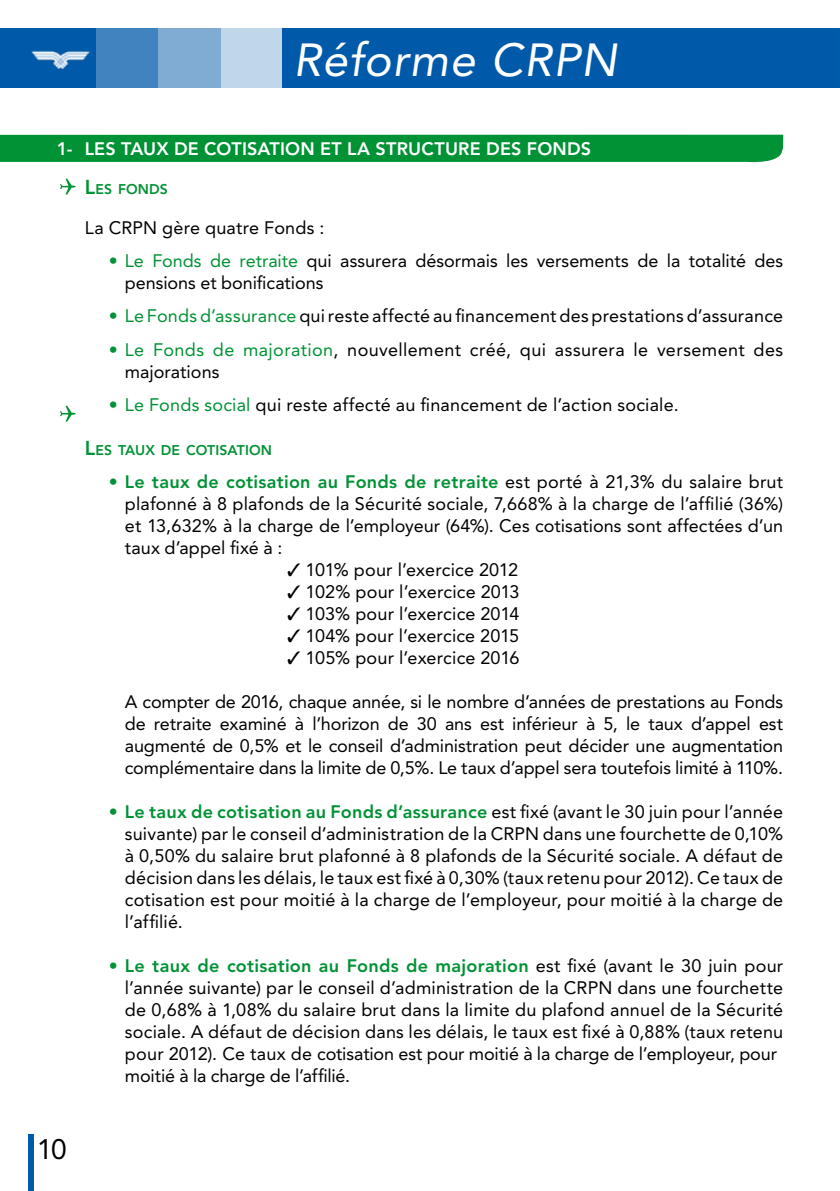
<style>
.page{position:relative;width:840px;height:1191px;background:#fff}
.page>*{position:absolute;margin:0;border:0;box-sizing:border-box;transform-origin:0 0}
.t1{font:italic 46px "Avenir";letter-spacing:.015em;color:#fff}
.t2{font:28px "Avenir";color:#000}
.t3{font:18px/22px "Avenir";letter-spacing:.01em;color:#000}
.t4{font:800 18px "Avenir";letter-spacing:.01em;color:#fff}
.t5{font:800 14px "Avenir";letter-spacing:.01em;color:#009235}
.s1{font-size:20px}
.s2{color:#009235}
.s3{font-weight:800;color:#009235}
</style>
<div class="page">
<svg style="left:0;top:135px;width:782px;height:28px;background:#0a963d"></svg>
<div style="left:28px;top:1134px;width:6px;height:57px;background:#005aa9"></div>
<div style="left:282px;top:28px;width:557px;height:60px;background:#005aa9"></div>
<div style="left:0;top:28px;width:95px;height:60px;background:#005aa9"></div>
<div style="left:95px;top:28px;width:63px;height:60px;background:#4083be"></div>
<div style="left:158px;top:28px;width:63px;height:60px;background:#80acd4"></div>
<div style="left:221px;top:28px;width:63px;height:60px;background:#c0d6e9"></div>
<img style="left:31px;top:50px;width:59px;height:20px">
<svg style="left:60px;top:179px;width:16px;height:15px"></svg>
<svg style="left:60px;top:406px;width:16px;height:16px"></svg>
<h1 class="t1" style="left:293px;top:33px;width:325px">Réforme CRPN</h1>
<p class="t4" style="left:57px;top:139px;width:535px">1- LES TAUX DE COTISATION ET LA STRUCTURE DES FONDS</p>
<p class="t5" style="left:85px;top:181px;width:85px"><span class="s1">L</span>ES FONDS</p>
<p class="t3" style="left:85px;top:216px;width:241px">La CRPN gère quatre Fonds :</p>
<p class="t3" style="left:125px;top:250px;width:659px;text-indent:-16px"><span class="s2">• Le Fonds de retraite</span> qui assurera désormais les versements de la totalité des pensions et bonifications</p>
<p class="t3" style="left:109px;top:305px;width:675px"><span class="s2">• Le Fonds d’assurance</span> qui reste affecté au financement des prestations d’assurance</p>
<p class="t3" style="left:125px;top:338px;width:659px;text-indent:-16px"><span class="s2">• Le Fonds de majoration</span>, nouvellement créé, qui assurera le versement des majorations</p>
<p class="t3" style="left:109px;top:394px;width:571px"><span class="s2">• Le Fonds social</span> qui reste affecté au financement de l’action sociale.</p>
<p class="t5" style="left:85px;top:442px;width:189px"><span class="s1">L</span>ES TAUX DE COTISATION</p>
<p class="t3" style="left:125px;top:471px;width:659px;text-align:justify;text-indent:-16px"><span class="s2">•</span> <span class="s3">Le taux de cotisation au Fonds de retraite</span> est porté à 21,3% du salaire brut plafonné à 8 plafonds de la Sécurité sociale, 7,668% à la charge de l’affilié (36%) et 13,632% à la charge de l’employeur (64%). Ces cotisations sont affectées d’un taux d’appel fixé à :</p>
<p class="t3" style="left:287px;top:559px;width:232px">✓ 101% pour l’exercice 2012</p>
<p class="t3" style="left:287px;top:581px;width:234px">✓ 102% pour l’exercice 2013</p>
<p class="t3" style="left:287px;top:603px;width:234px">✓ 103% pour l’exercice 2014</p>
<p class="t3" style="left:287px;top:625px;width:234px">✓ 104% pour l’exercice 2015</p>
<p class="t3" style="left:287px;top:647px;width:234px">✓ 105% pour l’exercice 2016</p>
<p class="t3" style="left:125px;top:691px;width:659px;text-align:justify">A compter de 2016, chaque année, si le nombre d’années de prestations au Fonds de retraite examiné à l’horizon de 30 ans est inférieur à 5, le taux d’appel est augmenté de 0,5% et le conseil d’administration peut décider une augmentation complémentaire dans la limite de 0,5%. Le taux d’appel sera toutefois limité à 110%.</p>
<p class="t3" style="left:125px;top:801px;width:659px;text-align:justify;text-indent:-16px"><span class="s2">•</span> <span class="s3">Le taux de cotisation au Fonds d’assurance</span> est fixé (avant le 30 juin pour l’année suivante) par le conseil d’administration de la CRPN dans une fourchette de 0,10% à 0,50% du salaire brut plafonné à 8 plafonds de la Sécurité sociale. A défaut de décision dans les délais, le taux est fixé à 0,30% (taux retenu pour 2012). Ce taux de cotisation est pour moitié à la charge de l’employeur, pour moitié à la charge de l’affilié.</p>
<p class="t3" style="left:125px;top:955px;width:659px;text-indent:-16px"><span class="s2">•</span> <span class="s3">Le taux de cotisation au Fonds de majoration</span> est fixé (avant le 30 juin pour l’année suivante) par le conseil d’administration de la CRPN dans une fourchette de 0,68% à 1,08% du salaire brut dans la limite du plafond annuel de la Sécurité sociale. A défaut de décision dans les délais, le taux est fixé à 0,88% (taux retenu pour 2012). Ce taux de cotisation est pour moitié à la charge de l’employeur, pour moitié à la charge de l’affilié.</p>
<h2 class="t2" style="left:37px;top:1133px;width:31px">10</h2>
</div>
